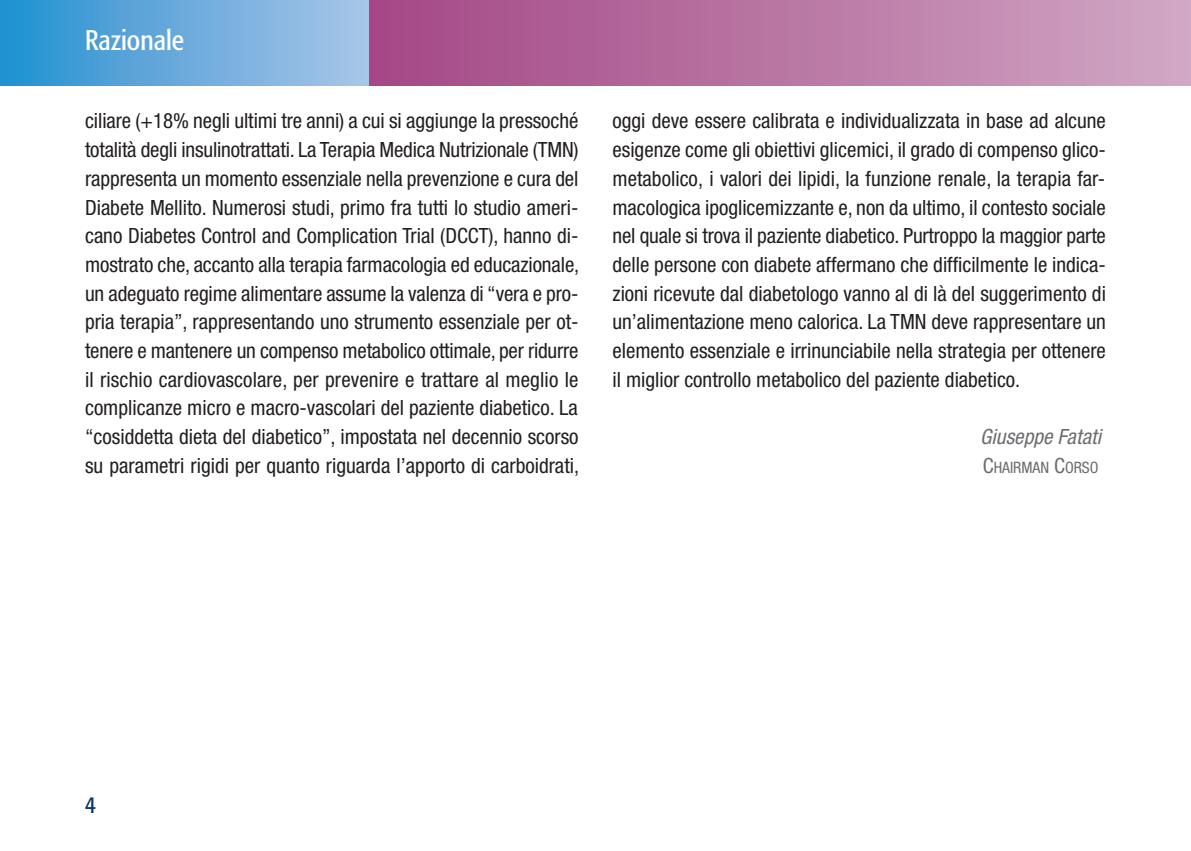
<style>
.page{position:relative;width:1191px;height:851px;background:#fff}
.page>*{position:absolute;margin:0;border:0;box-sizing:border-box;transform-origin:0 0}
.t1{font:condensed 28px "Formata";color:#fff}
.t2{font:condensed 24px "Formata";color:#0c3761}
.t3{font:condensed 21px/28.6px "Helvetica Neue";color:#231f20;text-align:justify}
.t4{font:italic condensed 21px "Helvetica Neue";color:#6c6d70}
.t5{font:condensed 15.8px "Helvetica Neue";color:#6c6d70}
.s1{font-size:21px}
</style>
<div class="page">
<div style="left:363px;top:0;width:828px;height:85px;background:linear-gradient(to right,#a34684,#d0a7c4)"></div>
<div style="left:0;top:0;width:369px;height:85px;background:linear-gradient(to right,#2391d1,#acc5e8)"></div>
<h1 class="t1" style="left:85px;top:29px;width:100px">Razionale</h1>
<p class="t3" style="left:85px;top:109px;width:496px">ciliare (+18% negli ultimi tre anni) a cui si aggiunge la pressoché totalità degli insulinotrattati. La Terapia Medica Nutrizionale (TMN) rappresenta un momento essenziale nella prevenzione e cura del Diabete Mellito. Numerosi studi, primo fra tutti lo studio ameri&shy;cano Diabetes Control and Complication Trial (DCCT), hanno di&shy;mostrato che, accanto alla terapia farmacologia ed educazionale, un adeguato regime alimentare assume la valenza di “vera e pro&shy;pria terapia”, rappresentando uno strumento essenziale per ot&shy;tenere e mantenere un compenso metabolico ottimale, per ridurre il rischio cardiovascolare, per prevenire e trattare al meglio le complicanze micro e macro-vascolari del paziente diabetico. La “cosiddetta dieta del diabetico”, impostata nel decennio scorso su parametri rigidi per quanto riguarda l’apporto di carboidrati,</p>
<p class="t3" style="left:612px;top:109px;width:495px">oggi deve essere calibrata e individualizzata in base ad alcune esigenze come gli obiettivi glicemici, il grado di compenso glico&shy;metabolico, i valori dei lipidi, la funzione renale, la terapia far&shy;macologica ipoglicemizzante e, non da ultimo, il contesto sociale nel quale si trova il paziente diabetico. Purtroppo la maggior parte delle persone con diabete affermano che difficilmente le indica&shy;zioni ricevute dal diabetologo vanno al di là del suggerimento di un’alimentazione meno calorica. La TMN deve rappresentare un elemento essenziale e irrinunciabile nella strategia per ottenere il miglior controllo metabolico del paziente diabetico.</p>
<p class="t4" style="left:980px;top:429px;width:126px">Giuseppe Fatati</p>
<p class="t5" style="left:982px;top:461px;width:117px"><span class="s1">C</span>HAIRMAN <span class="s1">C</span>ORSO</p>
<p class="t2" style="left:85px;top:794px;width:12px">4</p>
</div>
